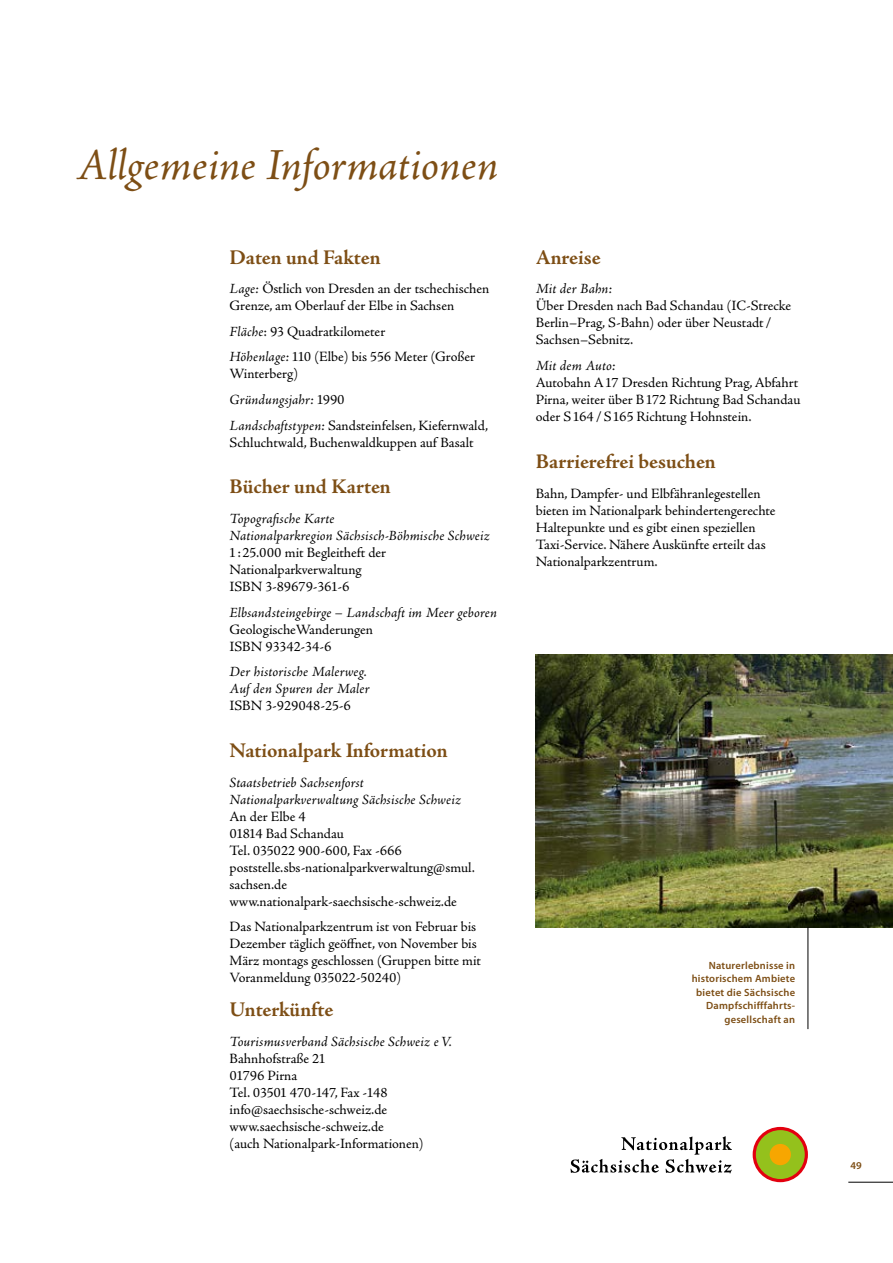
<style>
.page{position:relative;width:893px;height:1263px;background:#fff}
.page>*{position:absolute;margin:0;border:0;box-sizing:border-box;transform-origin:0 0}
.t1{font:italic 45px "Adobe Jenson Pro";letter-spacing:-.005em;color:#7d4e15}
.t2{font:700 21px "Adobe Jenson Pro";letter-spacing:-.005em;color:#7d4e15}
.t3{font:14.25px/17px "Adobe Jenson Pro";letter-spacing:-.005em;color:#000}
.t4{font:italic 14.25px/17px "Adobe Jenson Pro";letter-spacing:.005em;color:#000}
.t5{font:600 10.5px/13.5px "Myriad Pro";letter-spacing:.02em;color:#7d4e15;text-align:right}
.s1{font-style:italic}
</style>
<div class="page">
<hr style="left:848px;top:1182px;width:45px;height:1px;background:#000">
<img style="left:536px;top:655px;width:357px;height:272px">
<svg style="left:753px;top:1127px;width:55px;height:55px"></svg>
<div style="left:756px;top:1130px;width:49px;height:49px;background:#94c11c;border-radius:50%"></div>
<div style="left:770px;top:1144px;width:21px;height:21px;background:#f7a600;border-radius:50%"></div>
<svg style="left:570px;top:1136px;width:162px;height:37px"></svg>
<hr style="left:807px;top:927px;width:1px;height:102px;background:#000">
<h1 class="t1" style="left:77px;top:139px;width:424px">Allgemeine Informationen</h1>
<h2 class="t2" style="left:230px;top:245px;width:153px">Daten und Fakten</h2>
<p class="t3" style="left:230px;top:281px;width:261px"><span class="s1">Lage:</span> Östlich von Dresden an der tschechischen<br>Grenze, am Oberlauf der Elbe in Sachsen</p>
<p class="t3" style="left:230px;top:319px;width:247px;line-height:25.5px"><span class="s1">Fläche</span>: 93 Quadratkilometer<br><span class="s1">Höhenlage:</span> 110 (Elbe) bis 556 Meter (Großer</p>
<p class="t3" style="left:230px;top:361px;width:260px;line-height:25.5px">Winterberg)<br><span class="s1">Gründungsjahr:</span> 1990<br><span class="s1">Landschaftstypen:</span> Sandsteinfelsen, Kiefernwald,</p>
<p class="t3" style="left:230px;top:434px;width:245px">Schluchtwald, Buchenwaldkuppen auf Basalt</p>
<h2 class="t2" style="left:230px;top:475px;width:163px">Bücher und Karten</h2>
<p class="t4" style="left:230px;top:511px;width:262px">Topografische Karte<br>Nationalparkregion Sächsisch-Böhmische Schweiz</p>
<p class="t3" style="left:230px;top:544px;width:158px">1 :25.000 mit Begleitheft der<br>Nationalparkverwaltung<br>ISBN 3-89679-361-6</p>
<p class="t4" style="left:230px;top:604px;width:269px">Elbsandsteingebirge – Landschaft im Meer geboren</p>
<p class="t3" style="left:230px;top:621px;width:145px">GeologischeWanderungen<br>ISBN 93342-34-6</p>
<p class="t4" style="left:230px;top:664px;width:141px">Der historische Malerweg.<br>Auf den Spuren der Maler</p>
<p class="t3" style="left:230px;top:697px;width:123px">ISBN 3-929048-25-6</p>
<h2 class="t2" style="left:230px;top:738px;width:220px">Nationalpark Information</h2>
<p class="t4" style="left:230px;top:775px;width:233px">Staatsbetrieb Sachsenforst<br>Nationalparkverwaltung Sächsische Schweiz</p>
<p class="t3" style="left:230px;top:808px;width:247px">An der Elbe 4<br>01814 Bad Schandau<br>Tel. 035022 900-600, Fax -666 poststelle.sbs-nationalparkverwaltung@smul. sachsen.de www.nationalpark-saechsische-schweiz.de</p>
<p class="t3" style="left:230px;top:919px;width:253px">Das Nationalparkzentrum ist von Februar bis Dezember täglich geöffnet, von November bis März montags geschlossen (Gruppen bitte mit Voranmeldung 035022-50240)</p>
<h2 class="t2" style="left:230px;top:998px;width:105px">Unterkünfte</h2>
<p class="t4" style="left:230px;top:1034px;width:224px">Tourismusverband Sächsische Schweiz e V.</p>
<p class="t3" style="left:230px;top:1050px;width:196px">Bahnhofstraße 21<br>01796 Pirna<br>Tel. 03501 470-147, Fax -148 info@saechsische-schweiz.de www.saechsische-schweiz.de<br>(auch Nationalpark-Informationen)</p>
<h2 class="t2" style="left:536px;top:245px;width:67px">Anreise</h2>
<p class="t4" style="left:536px;top:281px;width:78px">Mit der Bahn:</p>
<p class="t3" style="left:536px;top:298px;width:257px">Über Dresden nach Bad Schandau (IC-Strecke<br>Berlin–Prag, S-Bahn) oder über Neustadt /<br>Sachsen–Sebnitz.</p>
<p class="t4" style="left:536px;top:358px;width:81px">Mit dem Auto:</p>
<p class="t3" style="left:536px;top:374px;width:266px">Autobahn A17 Dresden Richtung Prag, Abfahrt<br>Pirna, weiter über B172 Richtung Bad Schandau oder S164/S165 Richtung Hohnstein.</p>
<h2 class="t2" style="left:536px;top:449px;width:182px">Barrierefrei besuchen</h2>
<p class="t3" style="left:536px;top:485px;width:241px">Bahn, Dampfer- und Elbfähranlegestellen bieten im Nationalpark behindertengerechte Haltepunkte und es gibt einen speziellen Taxi-Service. Nähere Auskünfte erteilt das Nationalparkzentrum.</p>
<p class="t5" style="left:692px;top:958px;width:105px">Naturerlebnisse in historischem Ambiete bietet die Sächsische<br>Dampfschifffahrts&shy;gesellschaft an</p>
<p class="t5" style="left:850px;top:1159px;width:13px">49</p>
</div>
